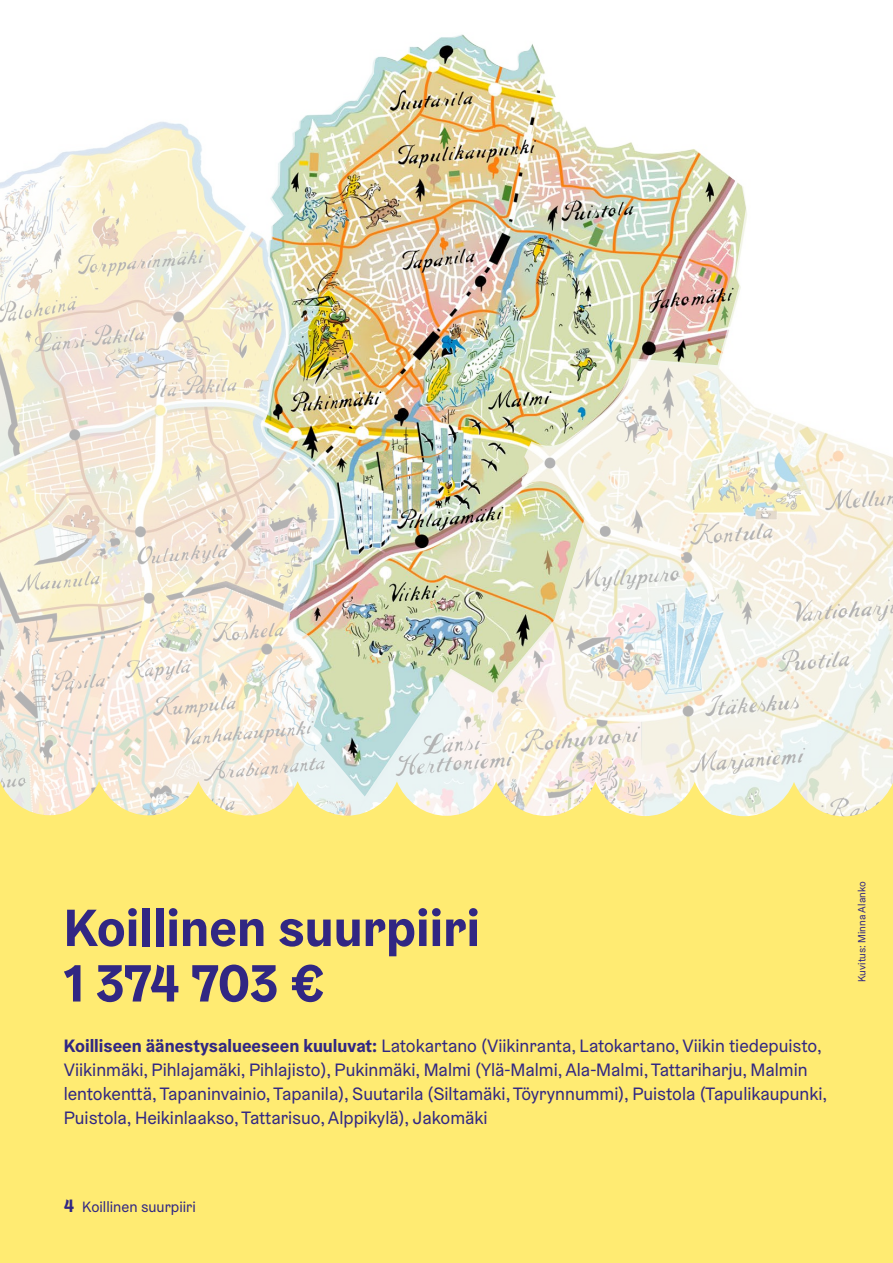
<style>
.page{position:relative;width:893px;height:1263px;background:#fff}
.page>*{position:absolute;margin:0;border:0;box-sizing:border-box;transform-origin:0 0}
.H2_otsikko_35_pt_2024{font:700 52.5px/55.5px "Helsinki Grotesk";color:#312783}
.P_kaupunginosat_2024{font:18px/24px "Helsinki Grotesk";color:#312783}
.t1{font:15px "Helsinki Grotesk";color:#312783}
.t2{font:10.5px "Helsinki Grotesk";color:#312783}
.s1{font-weight:700}
.s2{font-weight:700;font-size:18px}
</style>
<div class="page">
<img style="left:0;top:34px;width:893px;height:747px">
<div style="left:0;top:781px;width:893px;height:482px;background:#ffeb72"></div>
<h2 class="H2_otsikko_35_pt_2024" style="left:64px;top:899px;width:418px">Koillinen suurpiiri<br>1 374 703 €</h2>
<p class="P_kaupunginosat_2024" style="left:64px;top:1034px;width:765px"><span class="s1">Koilliseen äänestysalueeseen kuuluvat:</span> Latokartano (Viikinranta, Latokartano, Viikin tiedepuisto, Viikinmäki, Pihlajamäki, Pihlajisto), Pukinmäki, Malmi (Ylä-Malmi, Ala-Malmi, Tattariharju, Malmin lentokenttä, Tapaninvainio, Tapanila), Suutarila (Siltamäki, Töyrynnummi), Puistola (Tapulikaupunki, Puistola, Heikinlaakso, Tattarisuo, Alppikylä), Jakomäki</p>
<p class="t1" style="left:64px;top:1198px;width:133px"><span class="s2">4</span> Koillinen suurpiiri</p>
<p class="t2" style="left:855px;top:982px;width:102px;rotate:-90deg">Kuvitus: Minna Alanko</p>
</div>
